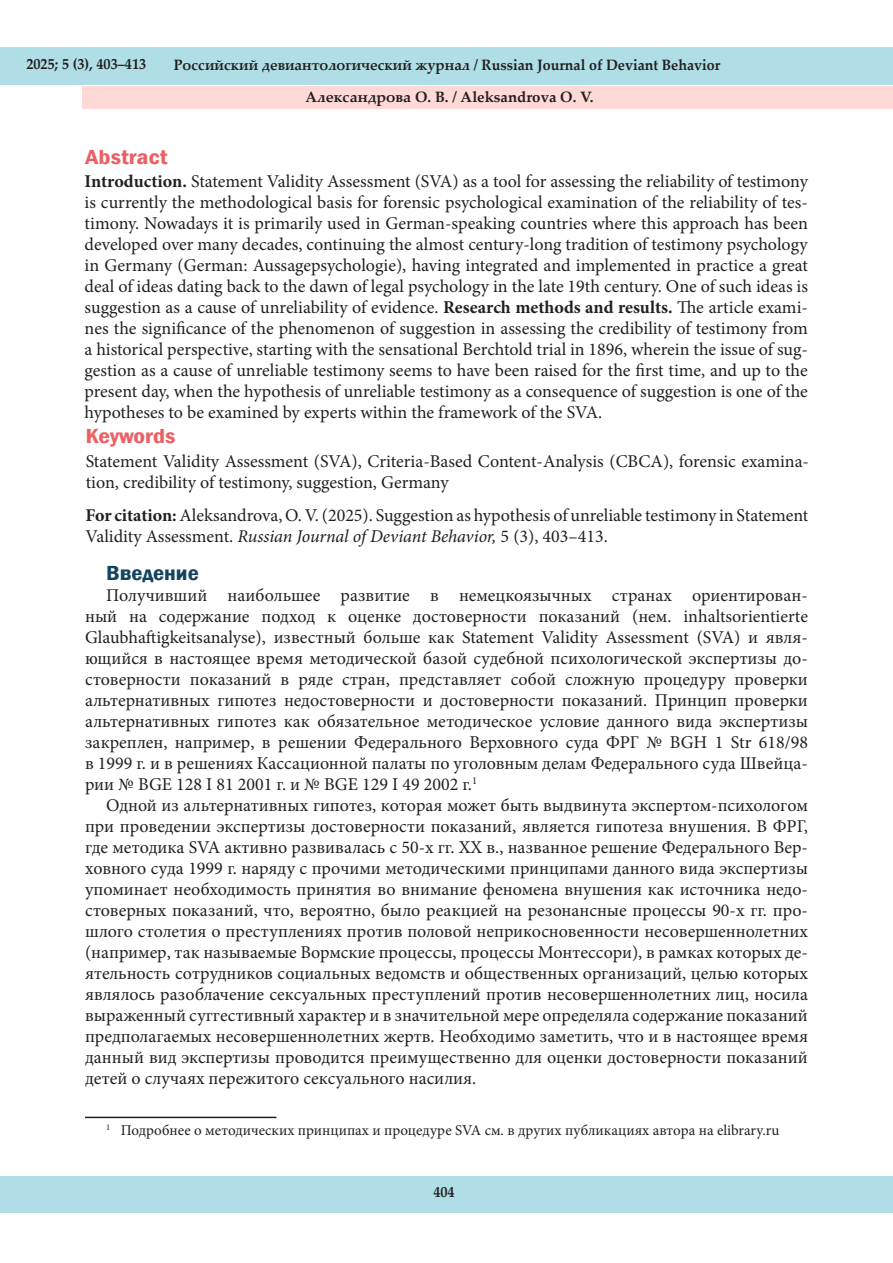
<style>
.page{position:relative;width:893px;height:1263px;background:#fff}
.page>*{position:absolute;margin:0;border:0;box-sizing:border-box;transform-origin:0 0}
.t1{font:600 condensed 21px "Franklin Gothic";color:#eb6065;scale:1.2 1}
.Текст_статьи{font:600 condensed 21px "Franklin Gothic";color:#14435d;scale:1.15 1}
.Текст_статьи-2{font:18px/21px "Minion Pro";color:#231f20;text-align:justify}
.t2{font:700 15px "Palatino Linotype";color:#231f20;scale:.95 1}
.текст_сноски{font:15px "Minion Pro";color:#231f20}
.t3{font:700 15px "Palatino Linotype";color:#231f20}
.s1{font-weight:700}
.s2{font-style:italic}
</style>
<div class="page">
<div style="left:0;top:48px;width:893px;height:37px;background:#afdee6"></div>
<div style="left:0;top:1176px;width:892px;height:37px;background:#afdee6"></div>
<hr style="left:85px;top:1117px;width:191px;height:1px;background:#231f20">
<div style="left:82px;top:87px;width:811px;height:22px;background:#ffd9d5"></div>
<p class="t2" style="left:26px;top:54px;width:128px">2025; 5 (3), 403–413</p>
<p class="t2" style="left:174px;top:54px;width:577px">Российский девиантологический журнал / Russian Journal of Deviant Behavior</p>
<p class="t3" style="left:305px;top:86px;width:290px">Александрова О. В. / Aleksandrova O. V.</p>
<p class="t1" style="left:85px;top:142px;width:70px">Abstract</p>
<p class="Текст_статьи-2" style="left:85px;top:171px;width:725px"><span class="s1">Introduction.</span> Statement Validity Assessment (SVA) as a tool for assessing the reliability of testimony is currently the methodological basis for forensic psychological examination of the reliability of tes&shy;timony. Nowadays it is primarily used in German-speaking countries where this approach has been developed over many decades, continuing the almost century-long tradition of testimony psychology in Germany (German: Aussagepsychologie), having integrated and implemented in practice a great deal of ideas dating back to the dawn of legal psychology in the late 19th century. One of such ideas is suggestion as a cause of unreliability of evidence. <span class="s1">Research methods and results.</span> The article exami&shy;nes the significance of the phenomenon of suggestion in assessing the credibility of testimony from a historical perspective, starting with the sensational Berchtold trial in 1896, wherein the issue of sug&shy;gestion as a cause of unreliable testimony seems to have been raised for the first time, and up to the present day, when the hypothesis of unreliable testimony as a consequence of suggestion is one of the hypotheses to be examined by experts within the framework of the SVA.</p>
<p class="Текст_статьи-2" style="left:86px;top:451px;width:725px">Statement Validity Assessment (SVA), Criteria-Based Content-Analysis (CBCA), forensic examina&shy;tion, credibility of testimony, suggestion, Germany</p>
<p class="Текст_статьи-2" style="left:85px;top:505px;width:724px"><span class="s1">For citation:</span> Aleksandrova, O. V. (2025). Suggestion as hypothesis of unreliable testimony in Statement<br>Validity Assessment. <span class="s2">Russian Journal of Deviant Behavior,</span> 5 (3), 403–413.</p>
<p class="Текст_статьи" style="left:106px;top:559px;width:82px">Введение</p>
<p class="Текст_статьи-2" style="left:85px;top:585px;width:724px;text-indent:21px">Получивший наибольшее развитие в немецкоязычных странах ориентирован&shy;ный на содержание подход к оценке достоверности показаний (нем. inhaltsorientierte Glaubhaftigkeitsanalyse), известный больше как Statement Validity Assessment (SVA) и явля&shy;ющийся в настоящее время методической базой судебной психологической экспертизы до&shy;стоверности показаний в ряде стран, представляет собой сложную процедуру проверки альтернативных гипотез недостоверности и достоверности показаний. Принцип проверки альтернативных гипотез как обязательное методическое условие данного вида экспертизы закреплен, например, в решении Федерального Верховного суда ФРГ № BGH 1 Str 618/98 в 1999 г. и в решениях Кассационной палаты по уголовным делам Федерального суда Швейца&shy;рии № BGE 128 I 81 2001 г. и № BGE 129 I 49 2002 г.<sup>1</sup></p>
<p class="Текст_статьи-2" style="left:85px;top:795px;width:724px;text-indent:21px">Одной из альтернативных гипотез, которая может быть выдвинута экспертом-психологом при проведении экспертизы достоверности показаний, является гипотеза внушения. В ФРГ, где методика SVA активно развивалась с 50-х гг. ХХ в., названное решение Федерального Вер&shy;ховного суда 1999 г. наряду с прочими методическими принципами данного вида экспертизы упоминает необходимость принятия во внимание феномена внушения как источника недо&shy;стоверных показаний, что, вероятно, было реакцией на резонансные процессы 90-х гг. про&shy;шлого столетия о преступлениях против половой неприкосновенности несовершеннолетних (например, так называемые Вормские процессы, процессы Монтессори), в рамках которых де&shy;ятельность сотрудников социальных ведомств и общественных организаций, целью которых являлось разоблачение сексуальных преступлений против несовершеннолетних лиц, носила выраженный суггестивный характер и в значительной мере определяла содержание показаний предполагаемых несовершеннолетних жертв. Необходимо заметить, что и в настоящее время данный вид экспертизы проводится преимущественно для оценки достоверности показаний детей о случаях пережитого сексуального насилия.</p>
<p class="текст_сноски" style="left:106px;top:1120px;width:675px"><sup>1</sup> Подробнее о методических принципах и процедуре SVA см. в других публикациях автора на elibrary.ru</p>
<p class="t1" style="left:85px;top:422px;width:77px">Keywords</p>
<p class="t2" style="left:433px;top:1181px;width:24px">404</p>
</div>
